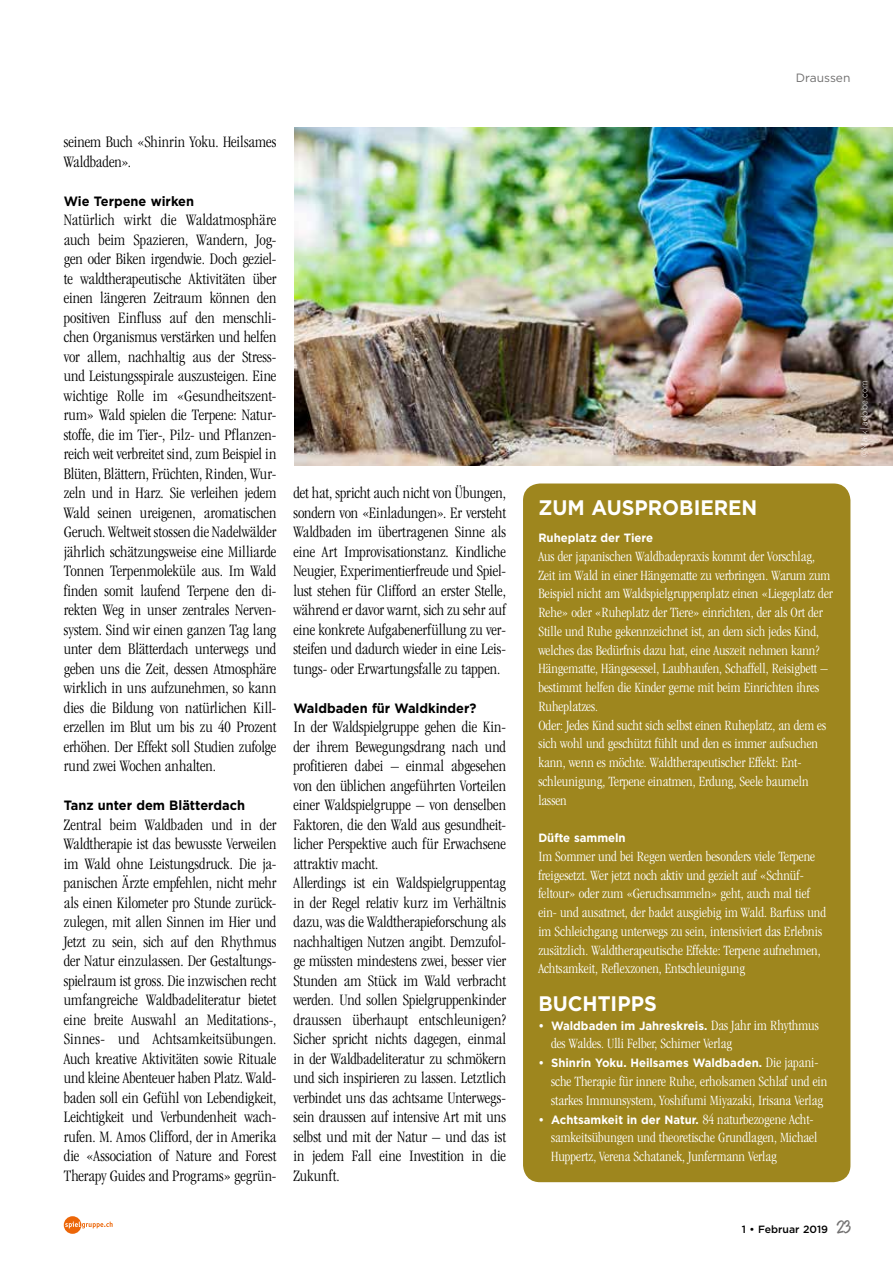
<style>
.page{position:relative;width:893px;height:1263px;background:#fff}
.page>*{position:absolute;margin:0;border:0;box-sizing:border-box;transform-origin:0 0}
.t1{font:700 21px "Gotham";color:#fff;scale:.95 1}
.t2{font:300 condensed 16.5px/19.5px "Garamond";color:#000;text-align:justify}
.t3{font:300 condensed 14.7px/18.8px "Garamond";color:#fff}
.t4{font:700 13.5px "Gotham";color:#000;scale:.95 1}
.t5{font:700 12px "Gotham";color:#fff;scale:.95 1}
.t6{font:12px "Gotham";color:#706f6f}
.t7{font:500 10.5px "Gotham";color:#000}
.t8{font:300 9px "Gotham";letter-spacing:.03em;color:#fff;scale:.9 1}
.s1{font-family:"Garamond";font-weight:300;font-stretch:condensed;font-size:14.7px}
.s2{font-family:"Reklame Script";font-weight:400;font-size:18px;color:#706f6f}
</style>
<div class="page">
<div style="left:523px;top:483px;width:327px;height:699px;background:#9e861e;border-radius:17px"></div>
<img style="left:294px;top:128px;width:599px;height:338px">
<div style="left:64px;top:1216px;width:17px;height:18px;background:#ec6608;border-radius:50%"></div>
<svg style="left:65px;top:1221px;width:48px;height:7px"></svg>
<p class="t2" style="left:64px;top:132px;width:214px">seinem Buch «Shinrin Yoku. Heilsames<br>Waldbaden».</p>
<p class="t4" style="left:64px;top:192px;width:139px">Wie Terpene wirken</p>
<p class="t2" style="left:64px;top:210px;width:214px">Natürlich wirkt die Waldatmosphäre auch beim Spazieren, Wandern, Jog&shy;gen oder Biken irgendwie. Doch geziel&shy;te waldtherapeutische Aktivitäten über einen längeren Zeitraum können den positiven Einfluss auf den menschli&shy;chen Organismus verstärken und helfen vor allem, nachhaltig aus der Stress&shy;und Leistungsspirale auszusteigen. Eine wichtige Rolle im «Gesundheitszent&shy;rum» Wald spielen die Terpene: Natur&shy;stoffe, die im Tier-, Pilz- und Pflanzen&shy;reich weit verbreitet sind, zum Beispiel in Blüten, Blättern, Früchten, Rinden, Wur&shy;zeln und in Harz. Sie verleihen jedem Wald seinen ureigenen, aromatischen Geruch. Weltweit stossen die Nadelwälder jährlich schätzungsweise eine Milliarde Tonnen Terpenmoleküle aus. Im Wald finden somit laufend Terpene den di&shy;rekten Weg in unser zentrales Nerven&shy;system. Sind wir einen ganzen Tag lang unter dem Blätterdach unterwegs und geben uns die Zeit, dessen Atmosphäre wirklich in uns aufzunehmen, so kann dies die Bildung von natürlichen Kill&shy;erzellen im Blut um bis zu 40 Prozent erhöhen. Der Effekt soll Studien zufolge rund zwei Wochen anhalten.</p>
<p class="t4" style="left:64px;top:796px;width:192px">Tanz unter dem Blätterdach</p>
<p class="t2" style="left:64px;top:815px;width:214px">Zentral beim Waldbaden und in der Waldtherapie ist das bewusste Verweilen im Wald ohne Leistungsdruck. Die ja&shy;panischen Ärzte empfehlen, nicht mehr als einen Kilometer pro Stunde zurück&shy;zulegen, mit allen Sinnen im Hier und Jetzt zu sein, sich auf den Rhythmus der Natur einzulassen. Der Gestaltungs&shy;spielraum ist gross. Die inzwischen recht umfangreiche Waldbadeliteratur bietet eine breite Auswahl an Meditations-, Sinnes- und Achtsamkeitsübungen.<br>Auch kreative Aktivitäten sowie Rituale und kleine Abenteuer haben Platz. Wald&shy;baden soll ein Gefühl von Lebendigkeit, Leichtigkeit und Verbundenheit wach&shy;rufen. M. Amos Clifford, der in Amerika die «Association of Nature and Forest Therapy Guides and Programs» gegrün-</p>
<p class="t2" style="left:293px;top:483px;width:214px">det hat, spricht auch nicht von Übungen, sondern von «Einladungen». Er versteht Waldbaden im übertragenen Sinne als eine Art Improvisationstanz. Kindliche Neugier, Experimentierfreude und Spiel&shy;lust stehen für Clifford an erster Stelle, während er davor warnt, sich zu sehr auf eine konkrete Aufgabenerfüllung zu ver&shy;steifen und dadurch wieder in eine Leis&shy;tungs- oder Erwartungsfalle zu tappen.</p>
<p class="t4" style="left:293px;top:699px;width:194px">Waldbaden für Waldkinder?</p>
<p class="t2" style="left:293px;top:717px;width:214px;text-align:left">In der Waldspielgruppe gehen die Kin&shy;der ihrem Bewegungsdrang nach und profitieren dabei – einmal abgesehen von den üblichen angeführten Vorteilen einer Waldspielgruppe – von denselben Faktoren, die den Wald aus gesundheit&shy;licher Perspektive auch für Erwachsene attraktiv macht.<br>Allerdings ist ein Waldspielgruppentag in der Regel relativ kurz im Verhältnis dazu, was die Waldtherapieforschung als nachhaltigen Nutzen angibt. Demzufol&shy;ge müssten mindestens zwei, besser vier Stunden am Stück im Wald verbracht werden. Und sollen Spielgruppenkinder draussen überhaupt entschleunigen?<br>Sicher spricht nichts dagegen, einmal in der Waldbadeliteratur zu schmökern und sich inspirieren zu lassen. Letztlich verbindet uns das achtsame Unterwegs&shy;sein draussen auf intensive Art mit uns selbst und mit der Natur – und das ist in jedem Fall eine Investition in die Zukunft.</p>
<p class="t6" style="left:796px;top:70px;width:56px">Draussen</p>
<p class="t1" style="left:538px;top:494px;width:232px">ZUM AUSPROBIEREN</p>
<p class="t5" style="left:538px;top:530px;width:122px">Ruheplatz der Tiere</p>
<p class="t3" style="left:538px;top:547px;width:296px">Aus der japanischen Waldbadepraxis kommt der Vorschlag, Zeit im Wald in einer Hängematte zu verbringen. Warum zum Beispiel nicht am Waldspielgruppenplatz einen «Liegeplatz der Rehe» oder «Ruheplatz der Tiere» einrichten, der als Ort der Stille und Ruhe gekennzeichnet ist, an dem sich jedes Kind, welches das Bedürfnis dazu hat, eine Auszeit nehmen kann?<br>Hängematte, Hängesessel, Laubhaufen, Schaffell, Reisigbett – bestimmt helfen die Kinder gerne mit beim Einrichten ihres Ruheplatzes.<br>Oder: Jedes Kind sucht sich selbst einen Ruheplatz, an dem es sich wohl und geschützt fühlt und den es immer aufsuchen kann, wenn es möchte. Waldtherapeutischer Effekt: Ent&shy;schleunigung, Terpene einatmen, Erdung, Seele baumeln lassen</p>
<p class="t5" style="left:538px;top:830px;width:93px">Düfte sammeln</p>
<p class="t3" style="left:538px;top:847px;width:289px">Im Sommer und bei Regen werden besonders viele Terpene freigesetzt. Wer jetzt noch aktiv und gezielt auf «Schnüf&shy;feltour» oder zum «Geruchsammeln» geht, auch mal tief ein- und ausatmet, der badet ausgiebig im Wald. Barfuss und im Schleichgang unterwegs zu sein, intensiviert das Erlebnis zusätzlich. Waldtherapeutische Effekte: Terpene aufnehmen, Achtsamkeit, Reflexzonen, Entschleunigung</p>
<p class="t1" style="left:538px;top:990px;width:126px">BUCHTIPPS</p>
<p class="t5" style="left:538px;top:1017px;width:297px">• Waldbaden im Jahreskreis. <span class="s1">Das Jahr im Rhythmus</span></p>
<p class="t3" style="left:551px;top:1034px;width:183px">des Waldes. Ulli Felber, Schirner Verlag</p>
<p class="t5" style="left:538px;top:1055px;width:296px">• Shinrin Yoku. Heilsames Waldbaden. <span class="s1">Die japani-</span></p>
<p class="t3" style="left:551px;top:1072px;width:278px">sche Therapie für innere Ruhe, erholsamen Schlaf und ein starkes Immunsystem, Yoshifumi Miyazaki, Irisana Verlag</p>
<p class="t5" style="left:538px;top:1111px;width:291px">• Achtsamkeit in der Natur. <span class="s1">84 naturbezogene Acht-</span></p>
<p class="t3" style="left:551px;top:1128px;width:268px">samkeitsübungen und theoretische Grundlagen, Michael<br>Huppertz, Verena Schatanek, Junfermann Verlag</p>
<p class="t8" style="left:859px;top:457px;width:87px;rotate:-90deg">©Maik | adobe.com</p>
<p class="t7" style="left:742px;top:1222px;width:110px">1 • Februar 2019 <span class="s2">23</span></p>
</div>
